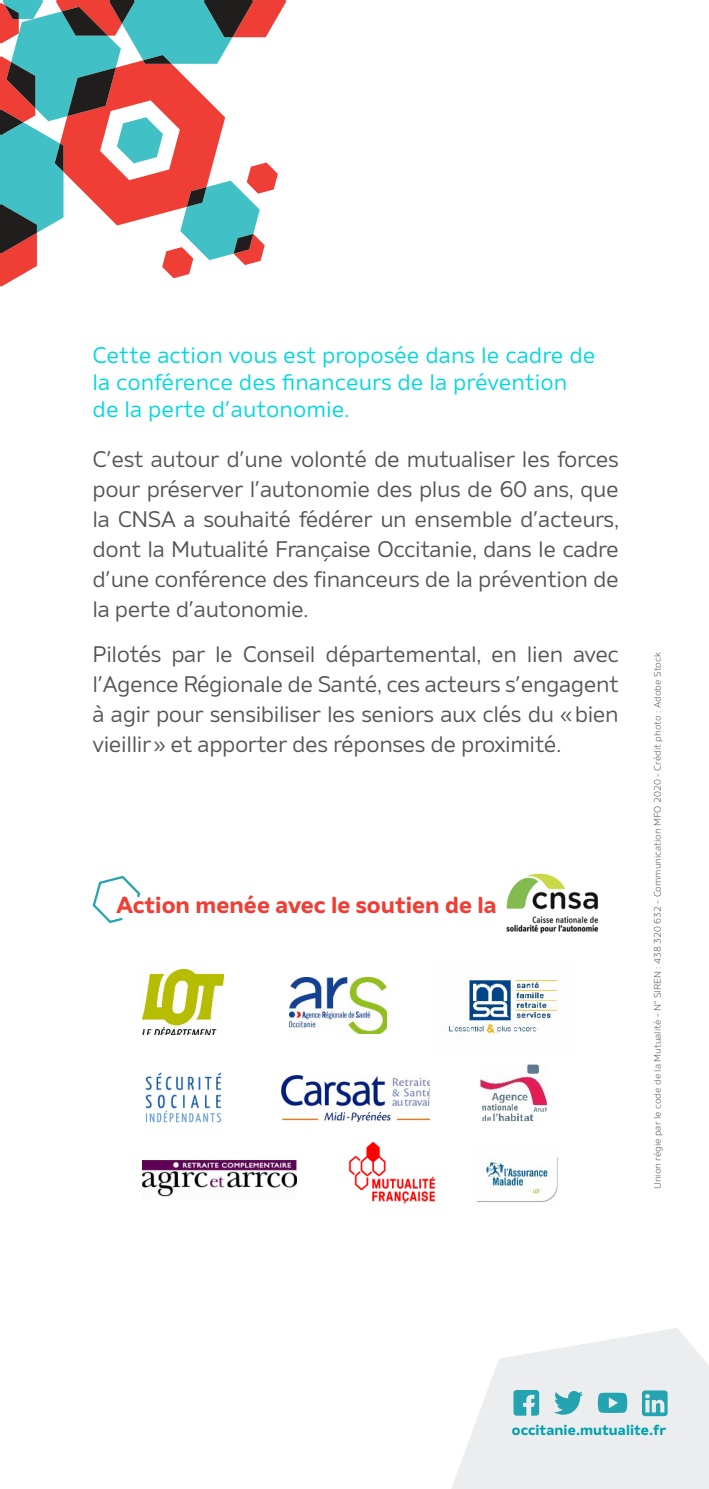
<style>
.page{position:relative;width:709px;height:1489px;background:#fff}
.page>*{position:absolute;margin:0;border:0;box-sizing:border-box;transform-origin:0 0}
.t1{font:700 23.25px "Amino";color:#ee3e35}
.t2{font:22.5px/30px "Amino";letter-spacing:-.02em;color:#555;text-align:justify}
.t3{font:22.5px/27px "Amino";color:#00d7dc}
.t4{font:700 14.5px "Amino";letter-spacing:.005em;color:#00a0af}
.t5{font:300 9.5px "Amino";color:#555}
</style>
<div class="page">
<svg style="left:0;top:0;width:286px;height:286px"></svg>
<svg style="left:452px;top:1328px;width:257px;height:160px;fill:#ebedee"></svg>
<svg style="left:554px;top:1390px;width:29px;height:24px"></svg>
<svg style="left:598px;top:1392px;width:29px;height:20px"></svg>
<svg style="left:513px;top:1389px;width:26px;height:26px"></svg>
<svg style="left:642px;top:1390px;width:25px;height:25px"></svg>
<svg style="left:92px;top:875px;width:49px;height:49px"></svg>
<img style="left:506px;top:873px;width:93px;height:61px">
<img style="left:289px;top:977px;width:98px;height:56px">
<img style="left:142px;top:969px;width:81px;height:65px">
<img style="left:445px;top:972px;width:118px;height:63px">
<img style="left:145px;top:1072px;width:77px;height:51px">
<img style="left:282px;top:1075px;width:148px;height:45px">
<img style="left:480px;top:1064px;width:66px;height:56px">
<img style="left:142px;top:1160px;width:155px;height:37px">
<img style="left:348px;top:1142px;width:88px;height:62px">
<img style="left:477px;top:1157px;width:81px;height:45px">
<p class="t3" style="left:93px;top:341px;width:504px">Cette action vous est proposée dans le cadre de la conférence des financeurs de la prévention</p>
<p class="t3" style="left:93px;top:395px;width:258px">de la perte d’autonomie.</p>
<p class="t2" style="left:93px;top:444px;width:528px">C’est autour d’une volonté de mutualiser les forces pour préserver l’autonomie des plus de 60 ans, que la CNSA a souhaité fédérer un ensemble d’acteurs, dont la Mutualité Française Occitanie, dans le cadre d’une conférence des financeurs de la prévention de la perte d’autonomie.</p>
<p class="t2" style="left:93px;top:638px;width:528px">Pilotés par le Conseil départemental, en lien avec l’Agence Régionale de Santé, ces acteurs s’engagent à agir pour sensibiliser les seniors aux clés du «bien vieillir» et apporter des réponses de proximité.</p>
<p class="t1" style="left:116px;top:890px;width:382px">Action menée avec le soutien de la</p>
<p class="t5" style="left:651px;top:1189px;width:538px;rotate:-90deg">Union régie par le code de la Mutualité - N° SIREN : 438 320 632 - Communication MFO 2020 - Crédit photo : Adobe Stock</p>
<p class="t4" style="left:512px;top:1420px;width:156px">occitanie.mutualite.fr</p>
</div>
